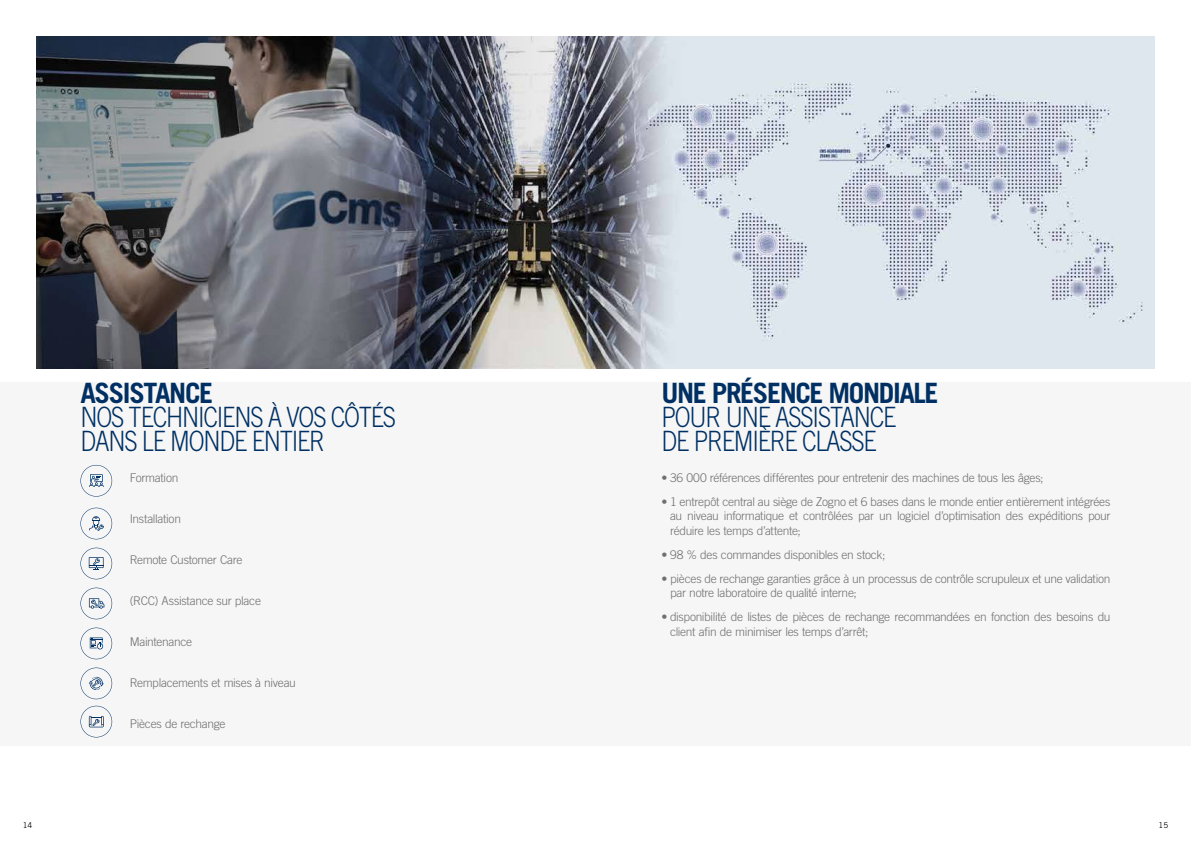
<style>
.page{position:relative;width:1191px;height:842px;background:#fff}
.page>*{position:absolute;margin:0;border:0;box-sizing:border-box;transform-origin:0 0}
.t1{font:300 28px/24px "Trade Gothic LT Std";letter-spacing:-.05em;color:#003063;scale:.85 1}
.t2{font:700 28px "Trade Gothic LT Std";letter-spacing:-.05em;color:#003063}
.t3{font:300 12px/14.4px "Trade Gothic LT Std";letter-spacing:-.025em;color:#706f6f}
.t4{font:8px "Trade Gothic LT Std";color:#000}
</style>
<div class="page">
<div style="left:0;top:382px;width:1191px;height:364px;background:#f6f6f6"></div>
<img style="left:36px;top:36px;width:1119px;height:333px">
<img style="left:36px;top:36px;width:758px;height:332px">
<svg style="left:80px;top:465px;width:32px;height:32px"></svg>
<svg style="left:80px;top:628px;width:32px;height:31px"></svg>
<svg style="left:80px;top:706px;width:32px;height:31px"></svg>
<svg style="left:80px;top:508px;width:32px;height:31px"></svg>
<svg style="left:80px;top:588px;width:32px;height:31px"></svg>
<svg style="left:80px;top:668px;width:32px;height:31px"></svg>
<svg style="left:80px;top:548px;width:32px;height:31px"></svg>
<h1 class="t2" style="left:80px;top:375px;width:134px">ASSISTANCE</h1>
<h1 class="t1" style="left:80px;top:404px;width:373px">NOS TECHNICIENS À VOS CÔTÉS<br>DANS LE MONDE ENTIER</h1>
<p class="t3" style="left:130px;top:470px;width:50px">Formation</p>
<p class="t3" style="left:130px;top:511px;width:53px">Installation</p>
<p class="t3" style="left:130px;top:552px;width:114px">Remote Customer Care</p>
<p class="t3" style="left:130px;top:593px;width:133px">(RCC) Assistance sur place</p>
<p class="t3" style="left:130px;top:634px;width:64px">Maintenance</p>
<p class="t3" style="left:130px;top:675px;width:168px">Remplacements et mises à niveau</p>
<p class="t3" style="left:130px;top:716px;width:97px">Pièces de rechange</p>
<h1 class="t2" style="left:661px;top:375px;width:278px">UNE PRÉSENCE MONDIALE</h1>
<h1 class="t1" style="left:661px;top:404px;width:278px">POUR UNE ASSISTANCE<br>DE PREMIÈRE CLASSE</h1>
<p class="t3" style="left:661px;top:470px;width:383px">• 36 000 références différentes pour entretenir des machines de tous les âges;</p>
<p class="t3" style="left:670px;top:494px;width:442px;text-align:justify;text-indent:-9px">• 1 entrepôt central au siège de Zogno et 6 bases dans le monde entier entièrement intégrées au niveau informatique et contrôlées par un logiciel d’optimisation des expéditions pour réduire les temps d’attente;</p>
<p class="t3" style="left:661px;top:547px;width:225px">• 98 % des commandes disponibles en stock;</p>
<p class="t3" style="left:670px;top:571px;width:442px;text-indent:-9px">• pièces de rechange garanties grâce à un processus de contrôle scrupuleux et une validation par notre laboratoire de qualité interne;</p>
<p class="t3" style="left:670px;top:609px;width:442px;text-indent:-9px">• disponibilité de listes de pièces de rechange recommandées en fonction des besoins du client afin de minimiser les temps d’arrêt;</p>
<p class="t4" style="left:23px;top:820px;width:11px">14</p>
<p class="t4" style="left:1158px;top:820px;width:11px">15</p>
</div>
